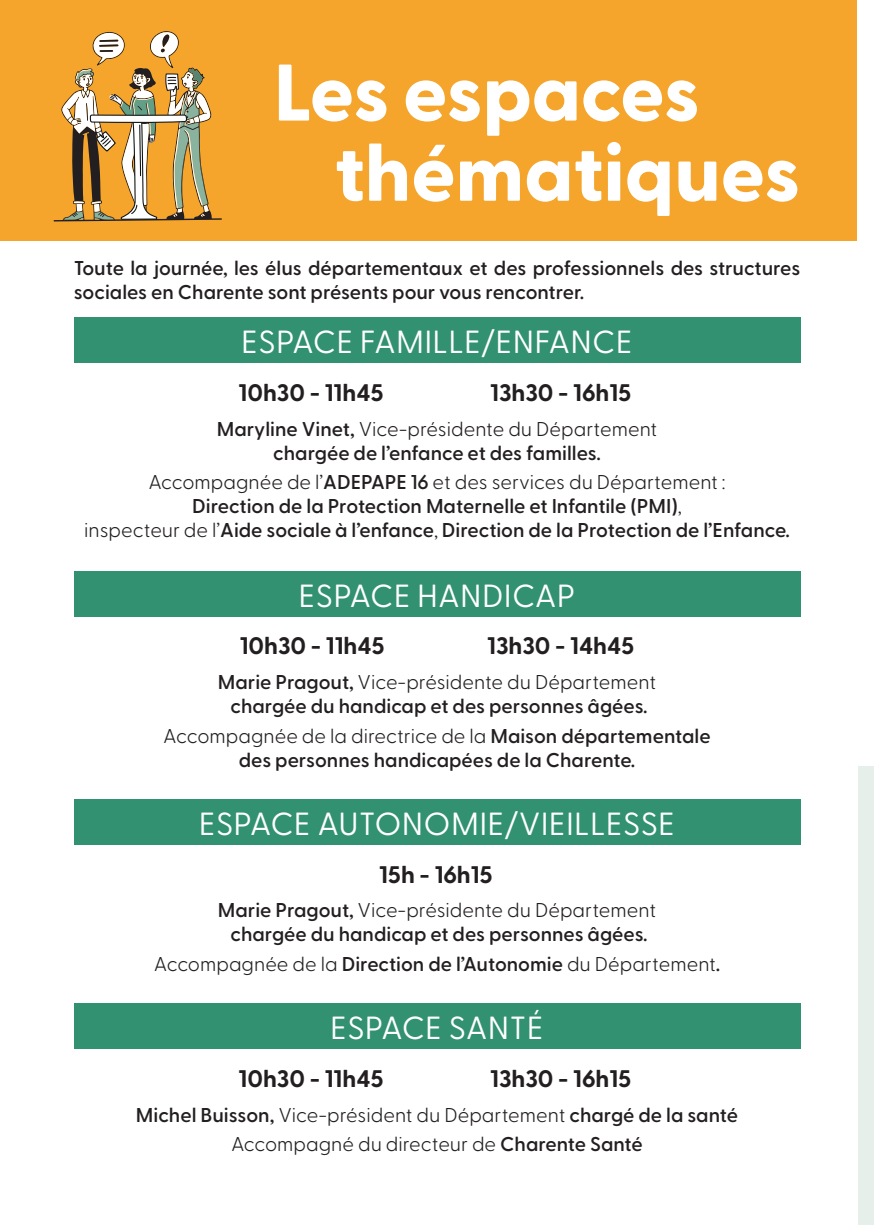
<style>
.page{position:relative;width:874px;height:1225px;background:#fff}
.page>*{position:absolute;margin:0;border:0;box-sizing:border-box;transform-origin:0 0}
.t1{font:800 80px/80.2px "Greycliff CF";color:#fff}
.t2{font:32px "Greycliff CF";letter-spacing:.01em;color:#fff}
.t3{font:700 24px "Greycliff CF";color:#231f20}
.t4{font:600 20px/24px "Greycliff CF";color:#231f20;text-align:center}
.t5{font:300 20px/29.6px "Greycliff CF";color:#231f20;text-align:center}
.s1{font-weight:300}
.s2{font-weight:600}
</style>
<div class="page">
<div style="left:74px;top:571px;width:725px;height:45px;background:#319170"></div>
<div style="left:74px;top:799px;width:725px;height:45px;background:#319170"></div>
<div style="left:74px;top:317px;width:725px;height:46px;background:#319170"></div>
<div style="left:74px;top:1003px;width:725px;height:46px;background:#319170"></div>
<div style="left:0;top:0;width:856px;height:240px;background:#f5a52c"></div>
<svg style="left:54px;top:31px;width:168px;height:190px"></svg>
<div style="left:857px;top:767px;width:16px;height:458px;background:#e7efeb"></div>
<h1 class="t1" style="left:334px;top:49px;width:466px;text-indent:-61px">Les espaces thématiques</h1>
<p class="t4" style="left:74px;top:255px;width:727px;text-align:left">Toute la journée, les élus départementaux et des professionnels des structures sociales en Charente sont présents pour vous rencontrer.</p>
<h2 class="t2" style="left:241px;top:318px;width:393px">ESPACE FAMILLE/ENFANCE</h2>
<p class="t3" style="left:238px;top:374px;width:146px">10h30 - 11h45</p>
<p class="t3" style="left:490px;top:374px;width:142px">13h30 - 16h15</p>
<p class="t4" style="left:217px;top:415px;width:441px">Maryline Vinet, <span class="s1">Vice-présidente du Département </span>chargée de l’enfance et des familles.</p>
<p class="t4" style="left:84px;top:469px;width:707px"><span class="s1">Accompagnée de l’</span>ADEPAPE 16 <span class="s1">et des services du Département :<br></span>Direction de la Protection Maternelle et Infantile (PMI)<span class="s1">,<br>inspecteur de l’</span>Aide sociale à l’enfance<span class="s1">,</span> Direction de la Protection de l’Enfance.</p>
<h2 class="t2" style="left:298px;top:571px;width:278px">ESPACE HANDICAP</h2>
<p class="t3" style="left:239px;top:628px;width:146px">10h30 - 11h45</p>
<p class="t3" style="left:487px;top:628px;width:148px">13h30 - 14h45</p>
<p class="t4" style="left:218px;top:669px;width:439px">Marie Pragout, <span class="s1">Vice-présidente du Département </span>chargée du handicap et des personnes âgées.</p>
<p class="t4" style="left:163px;top:722px;width:548px"><span class="s1">Accompagnée de la directrice de la</span> Maison départementale des personnes handicapées de la Charente.</p>
<h2 class="t2" style="left:199px;top:799px;width:477px">ESPACE AUTONOMIE/VIEILLESSE</h2>
<p class="t3" style="left:379px;top:856px;width:115px">15h - 16h15</p>
<p class="t4" style="left:218px;top:897px;width:439px">Marie Pragout, <span class="s1">Vice-présidente du Département </span>chargée du handicap et des personnes âgées.</p>
<p class="t5" style="left:154px;top:947px;width:567px">Accompagnée de la <span class="s2">Direction de l’Autonomie</span> du Département<span class="s2">.</span></p>
<h2 class="t2" style="left:330px;top:1003px;width:215px">ESPACE SANTÉ</h2>
<p class="t3" style="left:238px;top:1060px;width:146px">10h30 - 11h45</p>
<p class="t3" style="left:490px;top:1060px;width:142px">13h30 - 16h15</p>
<p class="t5" style="left:136px;top:1098px;width:603px"><span class="s2">Michel Buisson,</span> Vice-président du Département <span class="s2">chargé de la santé<br></span>Accompagné du directeur de <span class="s2">Charente Santé</span></p>
</div>
